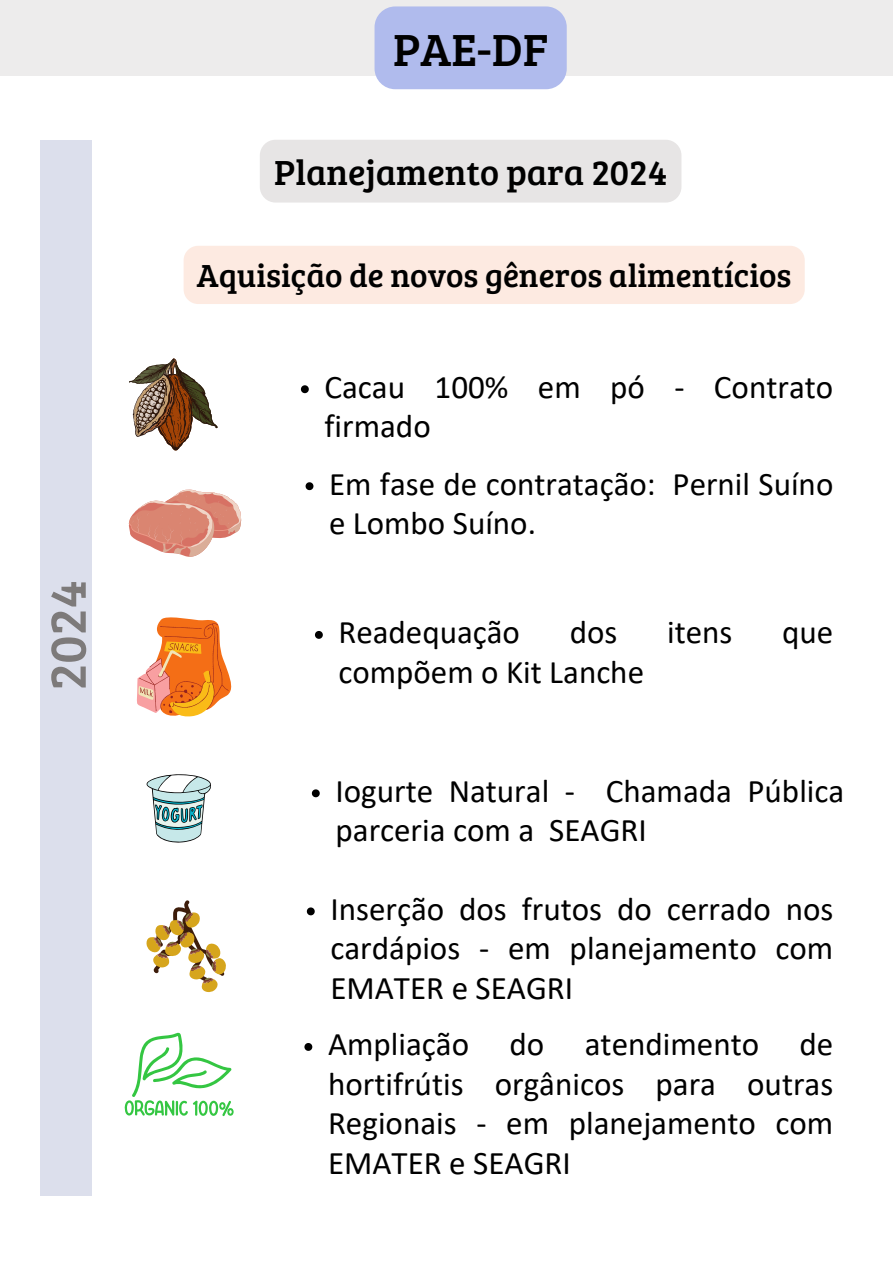
<style>
.page{position:relative;width:893px;height:1264px;background:#fff}
.page>*{position:absolute;margin:0;border:0;box-sizing:border-box;transform-origin:0 0}
.t1{font:52.5px "Bree Serif";color:#7d7a7a}
.t2{font:46.5px "Bree Serif";color:#000}
.t3{font:36px "Bree Serif";color:#000}
.t4{font:33px/39.3px "Calibri";color:#000}
.t5{font:33px "Bree Serif";color:#000}
</style>
<div class="page">
<div style="left:40px;top:140px;width:52px;height:1055px;background:#dcdfec"></div>
<div style="left:0;top:0;width:892px;height:75px;background:#edecec"></div>
<svg style="left:146px;top:774px;width:65px;height:68px"></svg>
<svg style="left:146px;top:900px;width:80px;height:92px"></svg>
<svg style="left:129px;top:489px;width:112px;height:68px"></svg>
<svg style="left:129px;top:358px;width:89px;height:92px"></svg>
<svg style="left:137px;top:617px;width:94px;height:99px"></svg>
<svg style="left:124px;top:1032px;width:110px;height:84px"></svg>
<div style="left:374px;top:6px;width:192px;height:83px;background:#b0bbed"></div>
<div style="left:260px;top:140px;width:421px;height:62px;background:#e7e5e5;border-radius:16px"></div>
<svg style="left:312px;top:789px;width:8px;height:8px"></svg>
<svg style="left:307px;top:907px;width:8px;height:8px"></svg>
<svg style="left:305px;top:482px;width:8px;height:8px"></svg>
<div style="left:184px;top:246px;width:620px;height:58px;background:#fdeae1;border-radius:15px"></div>
<svg style="left:301px;top:385px;width:8px;height:8px"></svg>
<svg style="left:315px;top:631px;width:8px;height:8px"></svg>
<svg style="left:304px;top:1043px;width:8px;height:7px"></svg>
<p class="t1" style="left:29px;top:690px;width:112px;rotate:-90deg">2024</p>
<p class="t2" style="left:393px;top:16px;width:156px">PAE-DF</p>
<p class="t3" style="left:274px;top:146px;width:394px">Planejamento para 2024</p>
<p class="t5" style="left:197px;top:252px;width:596px">Aquisição de novos gêneros alimentícios</p>
<p class="t4" style="left:324px;top:370px;width:510px">Cacau 100% em pó - Contrato firmado</p>
<p class="t4" style="left:329px;top:466px;width:506px">Em fase de contratação: Pernil Suíno e Lombo Suíno.</p>
<p class="t4" style="left:338px;top:615px;width:183px">Readequação</p>
<p class="t4" style="left:569px;top:615px;width:49px">dos</p>
<p class="t4" style="left:667px;top:615px;width:67px">itens</p>
<p class="t4" style="left:782px;top:615px;width:53px">que</p>
<p class="t4" style="left:338px;top:654px;width:307px">compõem o Kit Lanche</p>
<p class="t4" style="left:335px;top:773px;width:510px">Iogurte Natural - Chamada Pública parceria com a SEAGRI</p>
<p class="t4" style="left:330px;top:891px;width:504px;text-align:justify">Inserção dos frutos do cerrado nos cardápios - em planejamento com EMATER e SEAGRI</p>
<p class="t4" style="left:328px;top:1027px;width:507px;text-align:justify">Ampliação do atendimento de hortifrútis orgânicos para outras Regionais - em planejamento com EMATER e SEAGRI</p>
</div>
